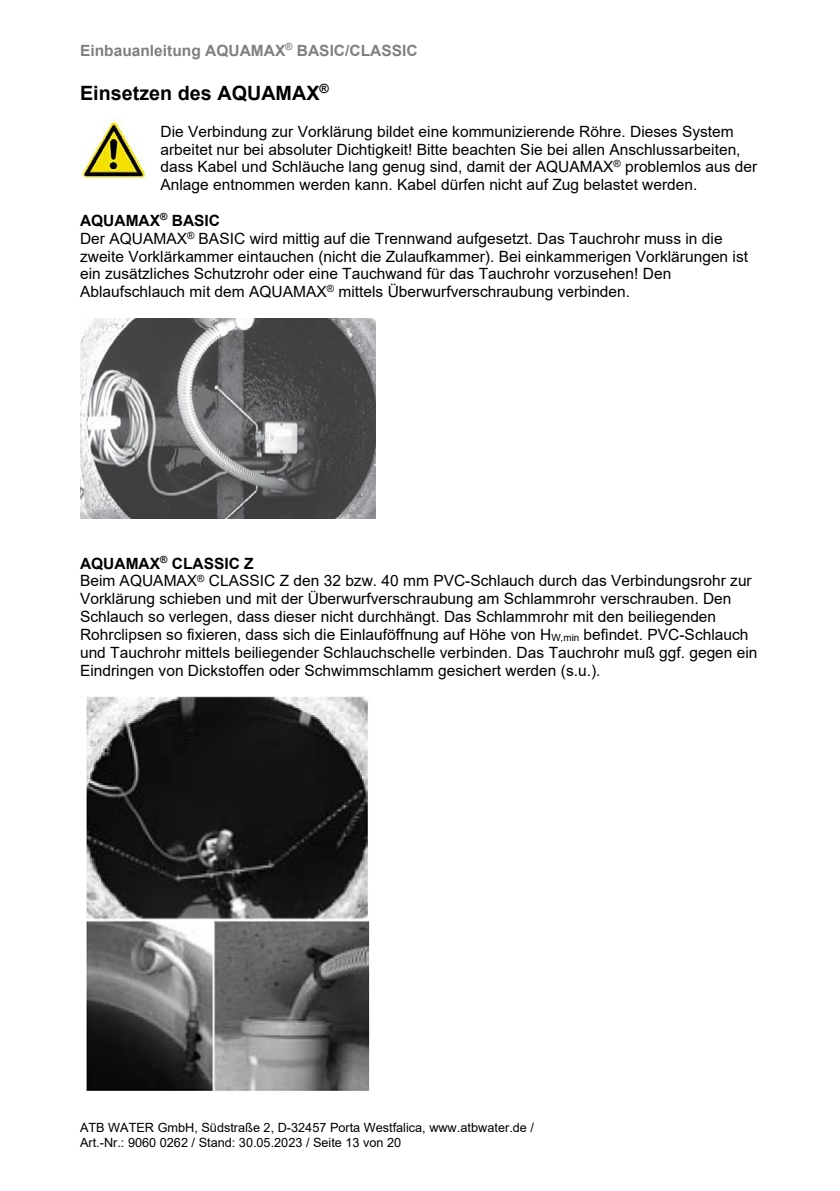
<style>
.page{position:relative;width:840px;height:1191px;background:#fff}
.page>*{position:absolute;margin:0;border:0;box-sizing:border-box;transform-origin:0 0}
.t1{font:700 19.8px "Arial";color:#000}
.t2{font:15.4px/17.8px "Arial";color:#000}
.t3{font:700 15.4px "Arial";color:#808080}
.t4{font:12.6px/14.6px "Arial";color:#000}
.s1{font-weight:700}
</style>
<div class="page">
<img style="left:80px;top:119px;width:67px;height:61px">
<img style="left:80px;top:318px;width:295px;height:200px">
<img style="left:86px;top:697px;width:284px;height:394px">
<p class="t3" style="left:80px;top:40px;width:339px">Einbauanleitung AQUAMAX<sup>®</sup> BASIC/CLASSIC</p>
<p class="t1" style="left:80px;top:79px;width:250px">Einsetzen des AQUAMAX<sup>®</sup></p>
<p class="t2" style="left:160px;top:122px;width:598px">Die Verbindung zur Vorklärung bildet eine kommunizierende Röhre. Dieses System arbeitet nur bei absoluter Dichtigkeit! Bitte beachten Sie bei allen Anschlussarbeiten, dass Kabel und Schläuche lang genug sind, damit der AQUAMAX<sup>®</sup> problemlos aus der Anlage entnommen werden kann. Kabel dürfen nicht auf Zug belastet werden.</p>
<p class="t2" style="left:80px;top:211px;width:669px"><span class="s1">AQUAMAX</span><sup>®</sup> <span class="s1">BASIC<br></span>Der AQUAMAX<sup>®</sup> BASIC wird mittig auf die Trennwand aufgesetzt. Das Tauchrohr muss in die zweite Vorklärkammer eintauchen (nicht die Zulaufkammer). Bei einkammerigen Vorklärungen ist ein zusätzliches Schutzrohr oder eine Tauchwand für das Tauchrohr vorzusehen! Den Ablaufschlauch mit dem AQUAMAX<sup>®</sup> mittels Überwurfverschraubung verbinden.</p>
<p class="t2" style="left:80px;top:554px;width:678px"><span class="s1">AQUAMAX</span><sup>®</sup> <span class="s1">CLASSIC Z<br></span>Beim AQUAMAX<sup>®</sup> CLASSIC Z den 32 bzw. 40 mm PVC-Schlauch durch das Verbindungsrohr zur Vorklärung schieben und mit der Überwurfverschraubung am Schlammrohr verschrauben. Den Schlauch so verlegen, dass dieser nicht durchhängt. Das Schlammrohr mit den beiliegenden Rohrclipsen so fixieren, dass sich die Einlauföffnung auf Höhe von H<sub>W,min</sub> befindet. PVC-Schlauch und Tauchrohr mittels beiliegender Schlauchschelle verbinden. Das Tauchrohr muß ggf. gegen ein Eindringen von Dickstoffen oder Schwimmschlamm gesichert werden (s.u.).</p>
<p class="t4" style="left:80px;top:1120px;width:455px">ATB WATER GmbH, Südstraße 2, D-32457 Porta Westfalica, www.atbwater.de /<br>Art.-Nr.: 9060 0262 / Stand: 30.05.2023 / Seite 13 von 20</p>
</div>
